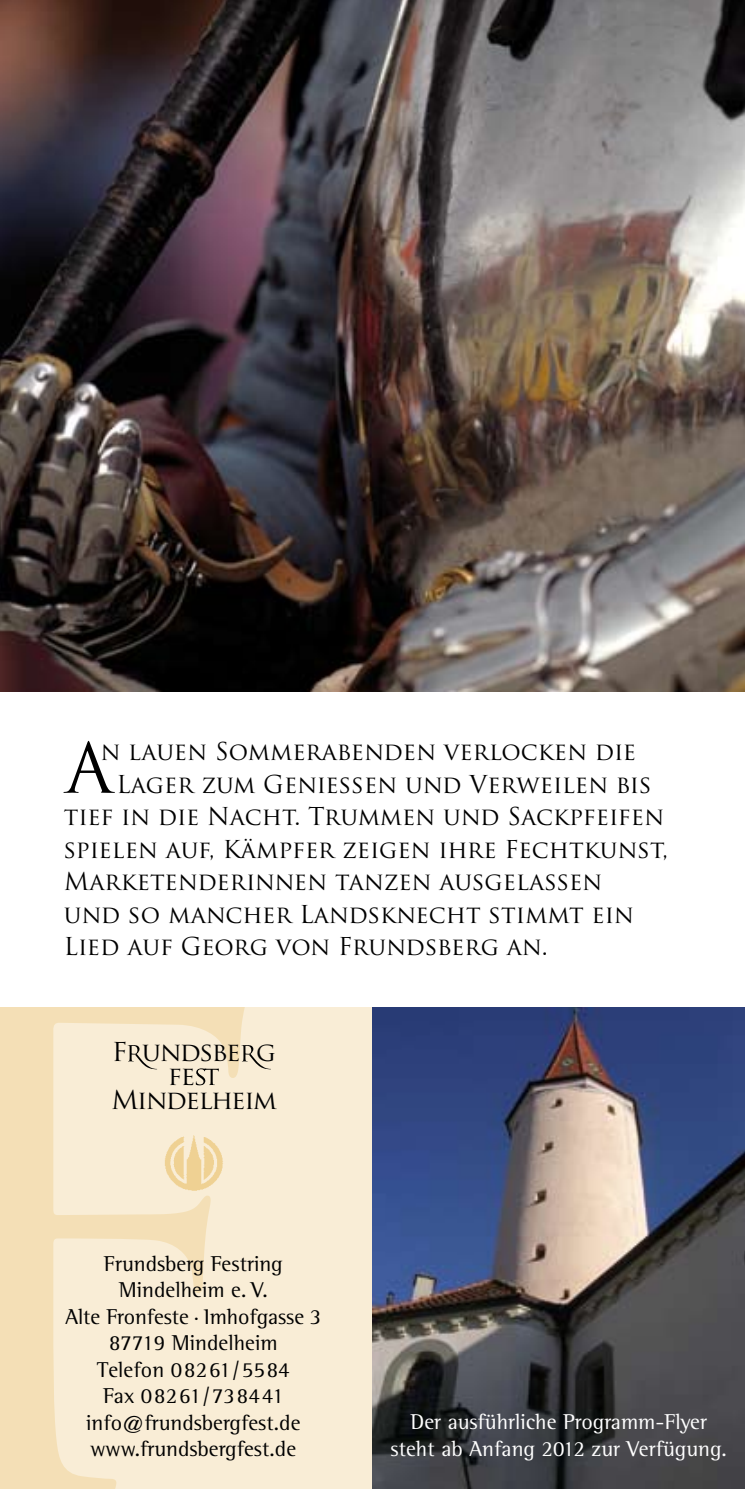
<style>
.page{position:relative;width:745px;height:1489px;background:#fff}
.page>*{position:absolute;margin:0;border:0;box-sizing:border-box;transform-origin:0 0}
.t1{font:67.5px "Trajan Pro";color:#000}
.t2{font:25.25px "Trajan Pro";letter-spacing:-.065em;color:#000}
.t3{font:24px "Trajan Pro";color:#000}
.t4{font:22px/26.5px "Rotis Semi Serif";color:#000;text-align:center}
.t5{font:22px/26.5px "Rotis Semi Serif";color:#fff;text-align:center}
</style>
<div class="page">
<div style="left:0;top:1006px;width:372px;height:482px;background:#f9edd6"></div>
<img style="left:372px;top:1007px;width:372px;height:481px">
<img style="left:0;top:0;width:744px;height:691px">
<svg style="left:0;top:1006px;width:246px;height:482px"></svg>
<svg style="left:241px;top:1045px;width:30px;height:25px"></svg>
<svg style="left:128px;top:1045px;width:32px;height:25px"></svg>
<svg style="left:196px;top:1068px;width:23px;height:17px"></svg>
<img style="left:162px;top:1134px;width:65px;height:60px">
<h1 class="t1" style="left:65px;top:725px;width:49px">A</h1>
<p class="t3" style="left:100px;top:736px;width:537px">n lauen Sommerabenden verlocken die</p>
<p class="t3" style="left:116px;top:769px;width:536px">Lager zum Genießen und Verweilen bis</p>
<p class="t3" style="left:64px;top:801px;width:601px">tief in die Nacht. Trummen und Sackpfeifen</p>
<p class="t3" style="left:64px;top:834px;width:605px">spielen auf, Kämpfer zeigen ihre Fechtkunst,</p>
<p class="t3" style="left:64px;top:866px;width:539px">Marketenderinnen tanzen ausgelassen</p>
<p class="t3" style="left:64px;top:899px;width:571px">und so mancher Landsknecht stimmt ein</p>
<p class="t3" style="left:64px;top:931px;width:485px">Lied auf Georg von Frundsberg an.</p>
<p class="t2" style="left:112px;top:1036px;width:166px">F undsbe g</p>
<p class="t2" style="left:168px;top:1059px;width:29px">fe</p>
<p class="t2" style="left:111px;top:1083px;width:167px">Mindelheim</p>
<p class="t4" style="left:65px;top:1249px;width:257px">Frundsberg Festring<br>Mindelheim e. V.<br>Alte Fronfeste · Imhofgasse 3<br>87719 Mindelheim<br>Telefon 08261/5584<br>Fax 08261/738441 info@frundsbergfest.de www.frundsbergfest.de</p>
<p class="t5" style="left:390px;top:1408px;width:337px">Der ausführliche Programm-Flyer steht ab Anfang 2012 zur Verfügung.</p>
</div>
